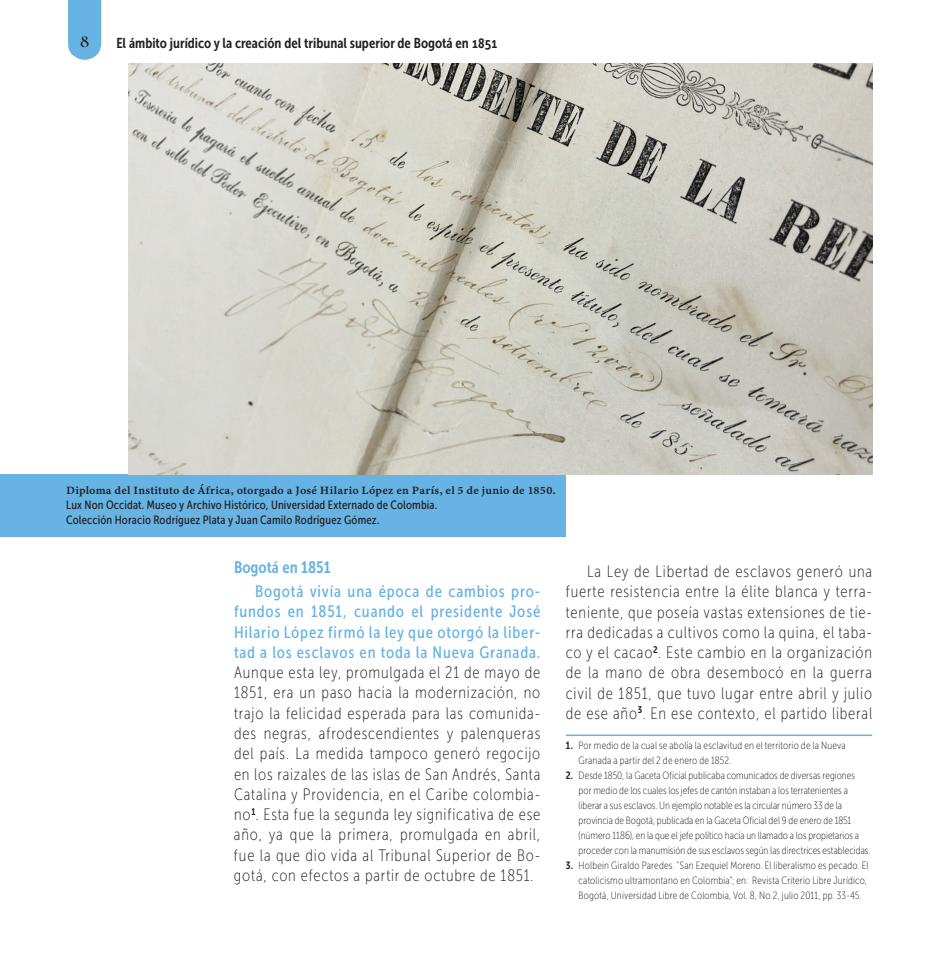
<style>
.page{position:relative;width:936px;height:970px;background:#fff}
.page>*{position:absolute;margin:0;border:0;box-sizing:border-box;transform-origin:0 0}
.t1{font:600 18.75px "Cormorant";color:#231f20}
.t2{font:16.5px/20.2px "Museo Sans Condensed 100";letter-spacing:.05em;color:#231f20;text-align:justify}
.t3{font:16.5px/20.2px "Museo Sans Condensed 500";letter-spacing:.05em;color:#67b3e3;text-align:justify}
.t4{font:16.5px "Museo Sans Condensed 700";color:#67b3e3}
.t5{font:14.25px "Museo Sans Condensed 700";color:#231f20}
.t6{font:12px/15px "Museo Sans Condensed 500";letter-spacing:.015em;color:#231f20}
.t7{font:11.25px "Minion Variable Concept";letter-spacing:.015em;color:#231f20}
.t8{font:10.5px/15px "Museo Sans Condensed 100";letter-spacing:.005em;color:#231f20}
.s1{font-family:"Museo Sans Condensed 700"}
</style>
<div class="page">
<svg style="left:68px;top:0;width:33px;height:60px;background:#70b7e4"></svg>
<div style="left:0;top:474px;width:566px;height:63px;background:#67b3e3"></div>
<img style="left:129px;top:64px;width:743px;height:410px">
<hr style="left:566px;top:734px;width:306px;height:2px;background:#67b3e3">
<p class="t1" style="left:80px;top:29px;width:11px">8</p>
<p class="t5" style="left:116px;top:35px;width:383px">El ámbito jurídico y la creación del tribunal superior de Bogotá en 1851</p>
<p class="t7" style="left:66px;top:482px;width:491px">Diploma del Instituto de África, otorgado a José Hilario López en París, el 5 de junio de 1850.</p>
<p class="t6" style="left:66px;top:497px;width:372px">Lux Non Occidat. Museo y Archivo Histórico, Universidad Externado de Colombia.<br>Colección Horacio Rodríguez Plata y Juan Camilo Rodríguez Gómez.</p>
<p class="t4" style="left:234px;top:557px;width:98px">Bogotá en 1851</p>
<p class="t3" style="left:234px;top:581px;width:308px;text-indent:21px">Bogotá vivía una época de cambios pro&shy;fundos en 1851, cuando el presidente José Hilario López firmó la ley que otorgó la liber&shy;tad a los esclavos en toda la Nueva Granada.</p>
<p class="t2" style="left:234px;top:662px;width:308px">Aunque esta ley, promulgada el 21 de mayo de 1851, era un paso hacia la modernización, no trajo la felicidad esperada para las comunida&shy;des negras, afrodescendientes y palenqueras del país. La medida tampoco generó regocijo en los raizales de las islas de San Andrés, Santa Catalina y Providencia, en el Caribe colombia&shy;no<sup>1</sup>. Esta fue la segunda ley significativa de ese año, ya que la primera, promulgada en abril, fue la que dio vida al Tribunal Superior de Bo&shy;gotá, con efectos a partir de octubre de 1851.</p>
<p class="t2" style="left:566px;top:561px;width:308px;text-indent:21px">La Ley de Libertad de esclavos generó una fuerte resistencia entre la élite blanca y terra&shy;teniente, que poseía vastas extensiones de tie&shy;rra dedicadas a cultivos como la quina, el taba&shy;co y el cacao<sup>2</sup>. Este cambio en la organización de la mano de obra desembocó en la guerra civil de 1851, que tuvo lugar entre abril y julio de ese año<sup>3</sup>. En ese contexto, el partido liberal</p>
<p class="t8" style="left:578px;top:738px;width:269px;text-indent:-13px"><span class="s1">1.</span> Por medio de la cual se abolía la esclavitud en el territorio de la Nueva<br>Granada a partir del 2 de enero de 1852.</p>
<p class="t8" style="left:578px;top:768px;width:293px;text-indent:-13px"><span class="s1">2.</span> Desde 1850, la Gaceta Oficial publicaba comunicados de diversas regiones por medio de los cuales los jefes de cantón instaban a los terratenientes a liberar a sus esclavos. Un ejemplo notable es la circular número 33 de la provincia de Bogotá, publicada en la Gaceta Oficial del 9 de enero de 1851 (número 1186), en la que el jefe político hacía un llamado a los propietarios a proceder con la manumisión de sus esclavos según las directrices establecidas.</p>
<p class="t8" style="left:578px;top:858px;width:291px;text-indent:-13px"><span class="s1">3.</span> Holbein Giraldo Paredes. “San Ezequiel Moreno. El liberalismo es pecado. El catolicismo ultramontano en Colombia”; en: Revista Criterio Libre Jurídico,<br>Bogotá, Universidad Libre de Colombia, Vol. 8, No.2, julio 2011, pp. 33-45.</p>
</div>
